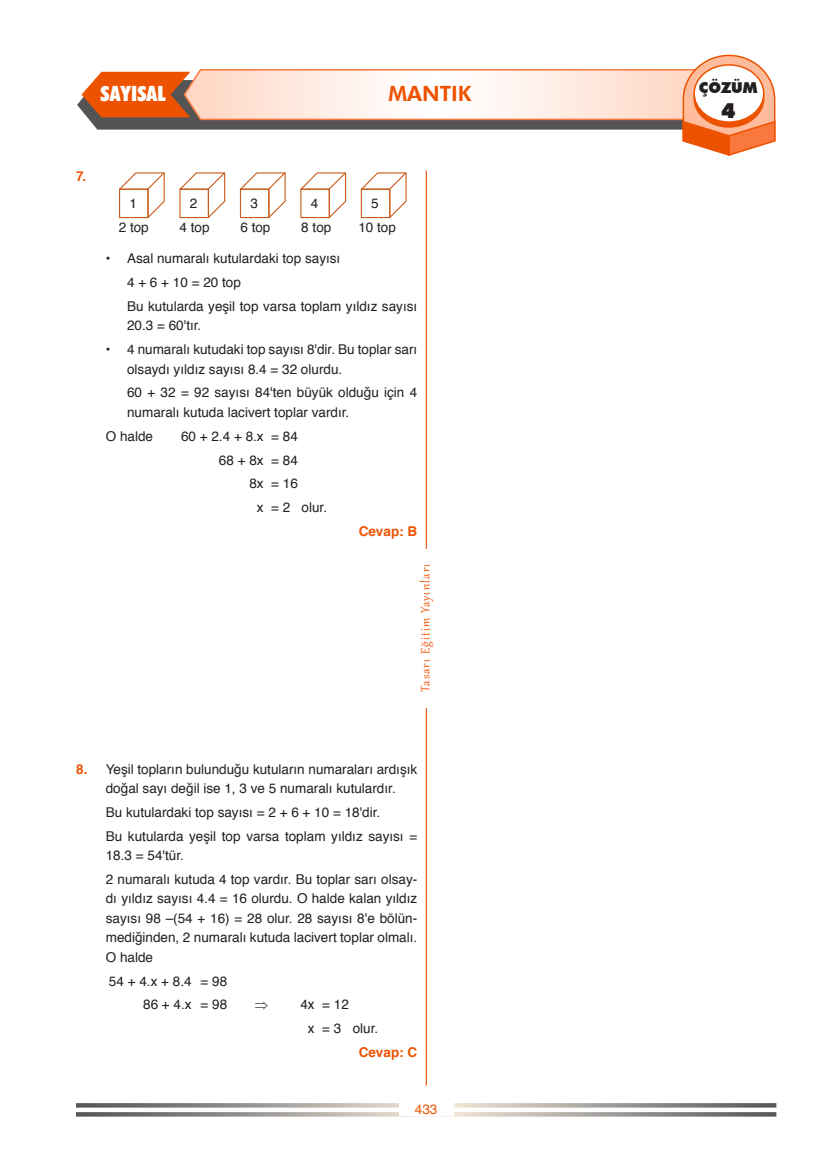
<style>
.page{position:relative;width:830px;height:1170px;background:#fff}
.page>*{position:absolute;margin:0;border:0;box-sizing:border-box;transform-origin:0 0}
.t1{font:900 condensed 21px "Futura BT";color:#fff}
.t2{font:800 21px "Futura BT";color:#ed5200}
.t3{font:900 21px "Futura BT";color:#231f20}
.t4{font:15px "Gabriola";letter-spacing:.07em;color:#ed5200}
.t5{font:900 15px "Futura BT";color:#231f20}
.paragraf{font:13.5px/19.5px "Helvetica";color:#231f20}
.maddeli{font:13.5px/19.5px "Helvetica";color:#231f20}
.alt_alta{font:13.5px/19.5px "Helvetica";color:#231f20}
.cevap{font:700 13.5px "Helvetica";color:#ed5200}
.t6{font:13.5px "Helvetica";color:#ed5200}
.s1{font-weight:700;color:#ed5200}
</style>
<div class="page">
<svg style="left:76px;top:1103px;width:700px;height:4px;background:#9d9996"></svg>
<svg style="left:76px;top:1112px;width:700px;height:4px;background:#9d9996"></svg>
<div style="left:398px;top:1103px;width:55px;height:13px;background:#fff"></div>
<hr style="left:425px;top:170px;width:1px;height:915px;background:#ed5200">
<div style="left:419px;top:548px;width:14px;height:159px;background:#fff"></div>
<svg style="left:77px;top:54px;width:698px;height:102px"></svg>
<div style="left:693px;top:70px;width:70px;height:57px;background:#ed5200;border-radius:50%"></div>
<div style="left:693px;top:69px;width:71px;height:59px;border:2px solid #ed5200;border-radius:50%"></div>
<div style="left:693px;top:65px;width:70px;height:57px;background:#fff;border-radius:50%"></div>
<div style="left:693px;top:64px;width:71px;height:59px;border:2px solid #ed5200;border-radius:50%"></div>
<svg style="left:119px;top:172px;width:46px;height:47px"></svg>
<svg style="left:179px;top:172px;width:47px;height:47px"></svg>
<svg style="left:239px;top:172px;width:47px;height:47px"></svg>
<svg style="left:300px;top:172px;width:47px;height:47px"></svg>
<svg style="left:360px;top:172px;width:47px;height:47px"></svg>
<h1 class="t1" style="left:100px;top:81px;width:67px">SAYISAL</h1>
<h1 class="t2" style="left:388px;top:81px;width:84px">MANTIK</h1>
<p class="t5" style="left:698px;top:78px;width:60px">ÇÖZÜM</p>
<h1 class="t3" style="left:720px;top:98px;width:16px">4</h1>
<p class="cevap" style="left:76px;top:167px;width:12px">7.</p>
<p class="paragraf" style="left:129px;top:194px;width:9px">1</p>
<p class="paragraf" style="left:190px;top:194px;width:9px">2</p>
<p class="paragraf" style="left:250px;top:194px;width:9px">3</p>
<p class="paragraf" style="left:311px;top:194px;width:9px">4</p>
<p class="paragraf" style="left:371px;top:194px;width:9px">5</p>
<p class="paragraf" style="left:119px;top:218px;width:32px">2 top</p>
<p class="paragraf" style="left:179px;top:218px;width:32px">4 top</p>
<p class="paragraf" style="left:240px;top:218px;width:32px">6 top</p>
<p class="paragraf" style="left:301px;top:218px;width:32px">8 top</p>
<p class="paragraf" style="left:358px;top:218px;width:39px">10 top</p>
<p class="alt_alta" style="left:106px;top:250px;width:236px">• Asal numaralı kutulardaki top sayısı</p>
<p class="alt_alta" style="left:127px;top:273px;width:115px">4+6+10=20top</p>
<p class="alt_alta" style="left:127px;top:297px;width:291px">Bu kutularda yeşil top varsa toplam yıldız sayısı<br>20.3 = 60'tır.</p>
<p class="maddeli" style="left:127px;top:340px;width:291px;text-indent:-21px">• 4 numaralı kutudaki top sayısı 8'dir. Bu toplar sarı olsaydı yıldız sayısı 8.4 = 32 olurdu.</p>
<p class="maddeli" style="left:127px;top:384px;width:291px">60 + 32 = 92 sayısı 84'ten büyük olduğu için 4 numaralı kutuda lacivert toplar vardır.</p>
<p class="paragraf" style="left:106px;top:427px;width:49px">O halde</p>
<p class="paragraf" style="left:181px;top:427px;width:118px">60 + 2.4 + 8.x = 84</p>
<p class="paragraf" style="left:219px;top:451px;width:80px">68 + 8x = 84</p>
<p class="paragraf" style="left:249px;top:474px;width:50px">8x = 16</p>
<p class="paragraf" style="left:257px;top:498px;width:72px">x = 2 olur.</p>
<p class="cevap" style="left:358px;top:522px;width:60px">Cevap: B</p>
<p class="t4" style="left:415px;top:692px;width:130px;rotate:-90deg">Tasarı Eğitim Yayınları</p>
<p class="paragraf" style="left:106px;top:759px;width:313px;text-indent:-30px"><span class="s1">8.</span> Yeşil topların bulunduğu kutuların numaraları ardışık doğal sayı değil ise 1, 3 ve 5 numaralı kutulardır.</p>
<p class="paragraf" style="left:106px;top:803px;width:276px">Bu kutulardaki top sayısı = 2 + 6 + 10 = 18'dir.</p>
<p class="paragraf" style="left:106px;top:826px;width:313px">Bu kutularda yeşil top varsa toplam yıldız sayısı =<br>18.3 = 54'tür.</p>
<p class="paragraf" style="left:106px;top:870px;width:313px;text-align:justify">2 numaralı kutuda 4 top vardır. Bu toplar sarı olsay&shy;dı yıldız sayısı 4.4 = 16 olurdu. O halde kalan yıldız sayısı 98 –(54 + 16) = 28 olur. 28 sayısı 8'e bölün&shy;mediğinden, 2 numaralı kutuda lacivert toplar olmalı.<br>O halde</p>
<p class="paragraf" style="left:109px;top:971px;width:120px">54 + 4.x + 8.4 = 98</p>
<p class="paragraf" style="left:143px;top:995px;width:86px">86 + 4.x = 98</p>
<p class="paragraf" style="left:300px;top:995px;width:50px">4x = 12</p>
<p class="paragraf" style="left:308px;top:1019px;width:72px">x = 3 olur.</p>
<p class="cevap" style="left:358px;top:1042px;width:60px">Cevap: C</p>
<p class="t6" style="left:414px;top:1099px;width:24px">433</p>
</div>
